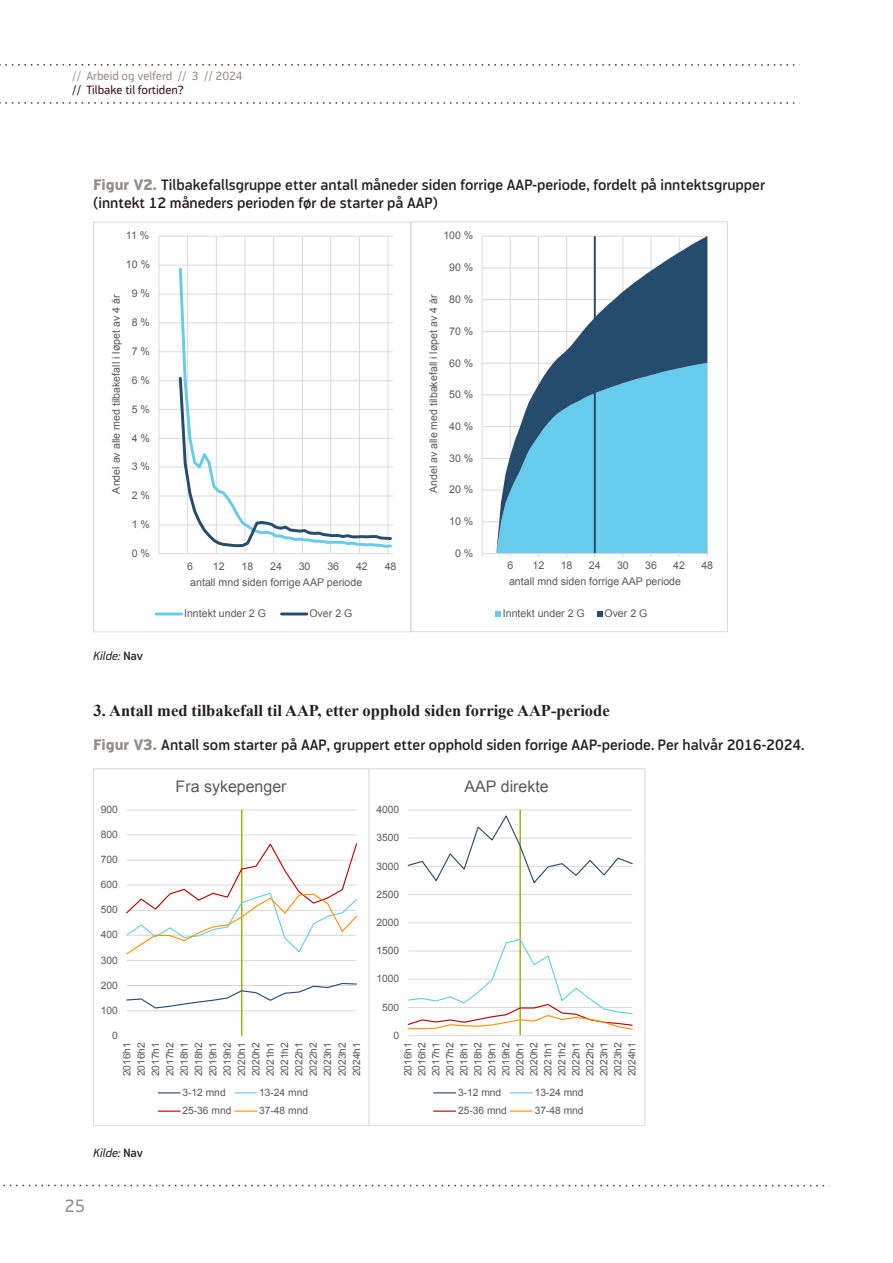
<style>
.page{position:relative;width:893px;height:1263px;background:#fff}
.page>*{position:absolute;margin:0;border:0;box-sizing:border-box;transform-origin:0 0}
.t1{font:18px "Modus";color:#948d87}
.t2{font:700 16.5px "Times New Roman";color:#231f20}
.t3{font:16.05px "Arial";color:#595959}
.t4{font:600 15px/18px "Modus";color:#231f20}
.t5{font:12px "Modus";color:#948d87}
.t6{font:12px "Modus";color:#38071a}
.t7{font:italic 12px "Modus";color:#231f20}
.t8{font:10.65px "Arial";color:#595959}
.t9{font:10.2px/14.4px "Arial";color:#595959;text-align:justify}
.s1{font-weight:800;color:#948d87}
.s2{font-weight:600;font-style:normal}
</style>
<div class="page">
<svg style="left:0;top:64px;width:795px;height:2px"></svg>
<svg style="left:0;top:102px;width:795px;height:2px"></svg>
<svg style="left:3px;top:1185px;width:822px;height:1px"></svg>
<hr style="left:159px;top:524px;width:234px;height:1px;background:#d9d9d9">
<hr style="left:159px;top:495px;width:234px;height:1px;background:#d9d9d9">
<hr style="left:159px;top:466px;width:234px;height:1px;background:#d9d9d9">
<hr style="left:159px;top:438px;width:234px;height:1px;background:#d9d9d9">
<hr style="left:159px;top:409px;width:234px;height:1px;background:#d9d9d9">
<hr style="left:159px;top:380px;width:234px;height:1px;background:#d9d9d9">
<hr style="left:159px;top:351px;width:234px;height:1px;background:#d9d9d9">
<hr style="left:159px;top:322px;width:234px;height:1px;background:#d9d9d9">
<hr style="left:159px;top:294px;width:234px;height:1px;background:#d9d9d9">
<hr style="left:159px;top:265px;width:234px;height:1px;background:#d9d9d9">
<hr style="left:159px;top:236px;width:234px;height:1px;background:#d9d9d9">
<hr style="left:158px;top:236px;width:1px;height:318px;background:#d9d9d9">
<hr style="left:187px;top:236px;width:1px;height:318px;background:#d9d9d9">
<hr style="left:216px;top:236px;width:1px;height:318px;background:#d9d9d9">
<hr style="left:244px;top:236px;width:1px;height:318px;background:#d9d9d9">
<hr style="left:273px;top:236px;width:1px;height:318px;background:#d9d9d9">
<hr style="left:302px;top:236px;width:1px;height:318px;background:#d9d9d9">
<hr style="left:330px;top:236px;width:1px;height:318px;background:#d9d9d9">
<hr style="left:359px;top:236px;width:1px;height:318px;background:#d9d9d9">
<hr style="left:388px;top:236px;width:1px;height:318px;background:#d9d9d9">
<hr style="left:159px;top:553px;width:234px;height:1px;background:#d9d9d9">
<svg style="left:177px;top:266px;width:216px;height:109px"></svg>
<svg style="left:177px;top:375px;width:216px;height:174px"></svg>
<hr style="left:156px;top:612px;width:25px;height:3px;background:#66cbec">
<hr style="left:282px;top:612px;width:25px;height:3px;background:#254b6d">
<hr style="left:707px;top:236px;width:1px;height:318px;background:#d9d9d9">
<svg style="left:482px;top:236px;width:225px;height:127px"></svg>
<hr style="left:594px;top:236px;width:2px;height:318px;background:#254b6d">
<svg style="left:482px;top:363px;width:226px;height:194px;background:#75c1dd"></svg>
<svg style="left:495px;top:611px;width:6px;height:5px"></svg>
<svg style="left:597px;top:611px;width:5px;height:5px"></svg>
<div style="left:410px;top:221px;width:318px;height:411px;border:1px solid #d9d9d9"></div>
<hr style="left:127px;top:1010px;width:229px;height:1px;background:#d9d9d9">
<hr style="left:127px;top:960px;width:229px;height:1px;background:#d9d9d9">
<hr style="left:127px;top:834px;width:229px;height:1px;background:#d9d9d9">
<hr style="left:127px;top:809px;width:229px;height:1px;background:#d9d9d9">
<hr style="left:241px;top:810px;width:1px;height:226px;background:#a2ad00">
<svg style="left:126px;top:982px;width:231px;height:27px"></svg>
<svg style="left:126px;top:842px;width:231px;height:113px"></svg>
<svg style="left:158px;top:1092px;width:22px;height:1px"></svg>
<svg style="left:235px;top:1092px;width:22px;height:1px"></svg>
<hr style="left:158px;top:1110px;width:22px;height:2px;background:#b90000">
<hr style="left:235px;top:1110px;width:22px;height:2px;background:#ff9100">
<div style="left:93px;top:768px;width:277px;height:358px;border:1px solid #d9d9d9"></div>
<hr style="left:408px;top:922px;width:224px;height:1px;background:#d9d9d9">
<hr style="left:408px;top:894px;width:224px;height:1px;background:#d9d9d9">
<hr style="left:408px;top:809px;width:224px;height:1px;background:#d9d9d9">
<hr style="left:519px;top:810px;width:2px;height:226px;background:#a2ad00">
<hr style="left:408px;top:1035px;width:224px;height:1px;background:#d9d9d9">
<svg style="left:407px;top:813px;width:226px;height:72px"></svg>
<svg style="left:407px;top:938px;width:226px;height:92px"></svg>
<svg style="left:434px;top:1092px;width:22px;height:1px"></svg>
<svg style="left:510px;top:1092px;width:22px;height:1px"></svg>
<hr style="left:434px;top:1110px;width:22px;height:2px;background:#b90000">
<hr style="left:510px;top:1110px;width:22px;height:2px;background:#ff9100">
<div style="left:369px;top:768px;width:276px;height:358px;border:1px solid #d9d9d9"></div>
<p class="t5" style="left:72px;top:69px;width:172px">// Arbeid og velferd // 3 // 2024</p>
<p class="t6" style="left:72px;top:83px;width:113px">// Tilbake til fortiden?</p>
<h3 class="t4" style="left:94px;top:176px;width:673px"><span class="s1">Figur V2.</span> Tilbakefallsgruppe etter antall måneder siden forrige AAP-periode, fordelt på inntektsgrupper (inntekt 12 måneders perioden før de starter på AAP)</h3>
<p class="t8" style="left:126px;top:229px;width:25px">11 %</p>
<p class="t8" style="left:126px;top:258px;width:26px">10 %</p>
<p class="t8" style="left:109px;top:493px;width:200px;rotate:-90deg">Andel av alle med tilbakefall i løpet av 4 år</p>
<p class="t8" style="left:132px;top:287px;width:20px">9 %</p>
<p class="t8" style="left:132px;top:315px;width:20px">8 %</p>
<p class="t8" style="left:132px;top:344px;width:20px">7 %</p>
<p class="t8" style="left:132px;top:373px;width:20px">6 %</p>
<p class="t8" style="left:132px;top:402px;width:20px">5 %</p>
<p class="t8" style="left:132px;top:431px;width:20px">4 %</p>
<p class="t8" style="left:132px;top:460px;width:20px">3 %</p>
<p class="t8" style="left:132px;top:489px;width:20px">2 %</p>
<p class="t8" style="left:132px;top:517px;width:20px">1 %</p>
<p class="t8" style="left:132px;top:546px;width:20px">0 %</p>
<p class="t7" style="left:94px;top:649px;width:51px">Kilde: <span class="s2">Nav</span></p>
<p class="t8" style="left:187px;top:559px;width:7px">6</p>
<p class="t8" style="left:213px;top:559px;width:13px">12</p>
<p class="t8" style="left:241px;top:559px;width:13px">18</p>
<p class="t8" style="left:270px;top:559px;width:13px">24</p>
<p class="t8" style="left:299px;top:559px;width:13px">30</p>
<p class="t8" style="left:327px;top:559px;width:13px">36</p>
<p class="t8" style="left:356px;top:559px;width:13px">42</p>
<p class="t8" style="left:385px;top:559px;width:13px">48</p>
<p class="t8" style="left:190px;top:575px;width:173px">antall mnd siden forrige AAP periode</p>
<p class="t8" style="left:184px;top:607px;width:83px">Inntekt under 2 G</p>
<p class="t8" style="left:309px;top:607px;width:45px">Over 2 G</p>
<p class="t8" style="left:443px;top:229px;width:32px">100 %</p>
<p class="t8" style="left:426px;top:493px;width:200px;rotate:-90deg">Andel av alle med tilbakefall i løpet av 4 år</p>
<p class="t8" style="left:449px;top:261px;width:26px">90 %</p>
<p class="t8" style="left:449px;top:292px;width:26px">80 %</p>
<p class="t8" style="left:449px;top:324px;width:26px">70 %</p>
<p class="t8" style="left:449px;top:356px;width:26px">60 %</p>
<p class="t8" style="left:449px;top:387px;width:26px">50 %</p>
<p class="t8" style="left:449px;top:419px;width:26px">40 %</p>
<p class="t8" style="left:449px;top:451px;width:26px">30 %</p>
<p class="t8" style="left:449px;top:482px;width:26px">20 %</p>
<p class="t8" style="left:449px;top:514px;width:26px">10 %</p>
<p class="t8" style="left:455px;top:546px;width:20px">0 %</p>
<p class="t8" style="left:507px;top:558px;width:7px">6</p>
<p class="t8" style="left:533px;top:558px;width:13px">12</p>
<p class="t8" style="left:561px;top:558px;width:13px">18</p>
<p class="t8" style="left:589px;top:558px;width:13px">24</p>
<p class="t8" style="left:617px;top:558px;width:13px">30</p>
<p class="t8" style="left:645px;top:558px;width:13px">36</p>
<p class="t8" style="left:673px;top:558px;width:13px">42</p>
<p class="t8" style="left:701px;top:558px;width:13px">48</p>
<p class="t8" style="left:509px;top:575px;width:173px">antall mnd siden forrige AAP periode</p>
<p class="t8" style="left:503px;top:606px;width:83px">Inntekt under 2 G</p>
<p class="t8" style="left:604px;top:606px;width:45px">Over 2 G</p>
<h2 class="t2" style="left:94px;top:699px;width:518px">3. Antall med tilbakefall til AAP, etter opphold siden forrige AAP-periode</h2>
<h3 class="t4" style="left:94px;top:736px;width:712px"><span class="s1">Figur V3.</span> Antall som starter på AAP, gruppert etter opphold siden forrige AAP-periode. Per halvår 2016-2024.</h3>
<p class="t9" style="left:101px;top:802px;width:19px">900</p>
<p class="t9" style="left:101px;top:827px;width:19px">800</p>
<p class="t9" style="left:101px;top:852px;width:19px">700</p>
<p class="t9" style="left:101px;top:877px;width:19px">600</p>
<p class="t9" style="left:101px;top:903px;width:19px">500</p>
<p class="t9" style="left:101px;top:928px;width:19px">400</p>
<p class="t9" style="left:101px;top:953px;width:19px">300</p>
<p class="t9" style="left:101px;top:978px;width:19px">200</p>
<p class="t9" style="left:101px;top:1003px;width:19px">100</p>
<p class="t9" style="left:112px;top:1028px;width:7px">0</p>
<h3 class="t3" style="left:176px;top:776px;width:113px">Fra sykepenger</h3>
<p class="t9" style="left:120px;top:1076px;width:36px;rotate:-90deg">2016h1<br>2016h2<br>2017h1<br>2017h2<br>2018h1<br>2018h2<br>2019h1<br>2019h2<br>2020h1<br>2020h2<br>2021h1<br>2021h2<br>2022h1<br>2022h2<br>2023h1<br>2023h2<br>2024h1</p>
<p class="t7" style="left:94px;top:1146px;width:51px">Kilde: <span class="s2">Nav</span></p>
<p class="t9" style="left:182px;top:1085px;width:45px">3-12 mnd</p>
<p class="t9" style="left:259px;top:1085px;width:50px">13-24 mnd</p>
<p class="t9" style="left:182px;top:1103px;width:50px">25-36 mnd</p>
<p class="t9" style="left:259px;top:1103px;width:50px">37-48 mnd</p>
<p class="t9" style="left:376px;top:802px;width:24px">4000</p>
<p class="t9" style="left:376px;top:831px;width:24px">3500</p>
<p class="t9" style="left:376px;top:859px;width:24px">3000</p>
<p class="t9" style="left:376px;top:887px;width:24px">2500</p>
<p class="t9" style="left:376px;top:915px;width:24px">2000</p>
<p class="t9" style="left:376px;top:943px;width:24px">1500</p>
<p class="t9" style="left:376px;top:972px;width:24px">1000</p>
<p class="t9" style="left:382px;top:1000px;width:19px">500</p>
<p class="t9" style="left:394px;top:1028px;width:7px">0</p>
<h3 class="t3" style="left:465px;top:776px;width:86px">AAP direkte</h3>
<p class="t9" style="left:401px;top:1076px;width:36px;line-height:14px;rotate:-90deg">2016h1<br>2016h2<br>2017h1<br>2017h2<br>2018h1<br>2018h2<br>2019h1<br>2019h2<br>2020h1<br>2020h2<br>2021h1<br>2021h2<br>2022h1<br>2022h2<br>2023h1<br>2023h2<br>2024h1</p>
<p class="t9" style="left:458px;top:1085px;width:45px">3-12 mnd</p>
<p class="t9" style="left:535px;top:1085px;width:50px">13-24 mnd</p>
<p class="t9" style="left:458px;top:1103px;width:50px">25-36 mnd</p>
<p class="t9" style="left:535px;top:1103px;width:50px">37-48 mnd</p>
<h1 class="t1" style="left:65px;top:1195px;width:22px">25</h1>
</div>
